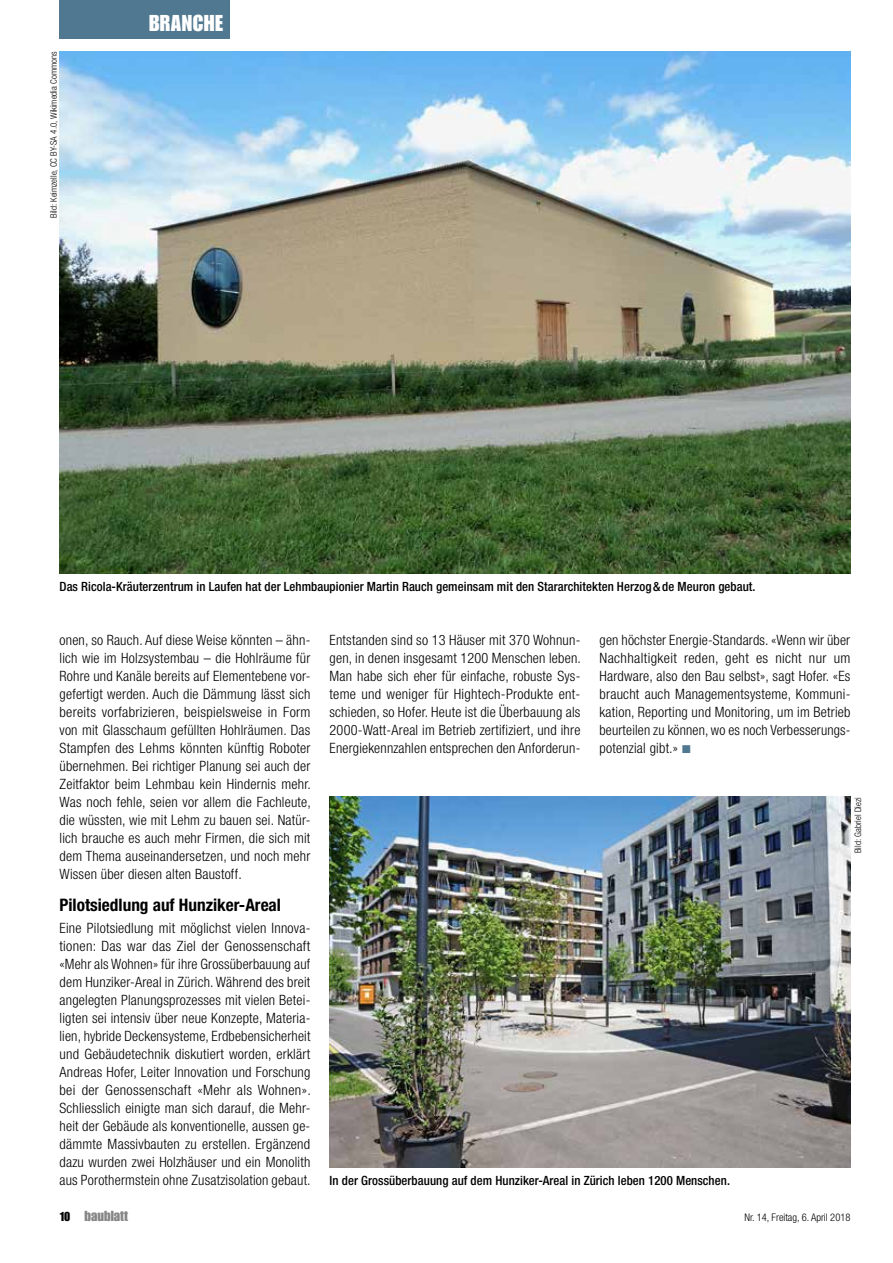
<style>
.page{position:relative;width:893px;height:1263px;background:#fff}
.page>*{position:absolute;margin:0;border:0;box-sizing:border-box;transform-origin:0 0}
.t1{font:22.5px "Impact LT Std";letter-spacing:.025em;color:#fff}
.t2{font:700 condensed 17.25px "Helvetica Neue LT Pro";color:#000}
.t3{font:300 condensed 14.25px/18px "Helvetica Neue LT Pro";letter-spacing:.015em;color:#000;text-align:justify}
.t4{font:14.25px "Impact LT Std";color:#868786}
.t5{font:500 condensed 12.75px "Helvetica Neue LT Pro";letter-spacing:.005em;color:#000}
.t6{font:300 condensed 10.5px "Helvetica Neue LT Pro";color:#000}
.t7{font:300 condensed 9px "Helvetica Neue LT Pro";color:#000}
.s1{color:#507890}
.s2{font-size:12.75px;color:#000}
</style>
<div class="page">
<img style="left:60px;top:51px;width:790px;height:522px">
<img style="left:330px;top:797px;width:520px;height:370px">
<div style="left:60px;top:0;width:170px;height:38px;background:#507890"></div>
<p class="t7" style="left:48px;top:218px;width:168px;rotate:-90deg">Bild: Keimzelle, CC BY-SA 4.0, Wikimedia Commons</p>
<h1 class="t1" style="left:149px;top:10px;width:76px">BRANCHE</h1>
<p class="t5" style="left:60px;top:579px;width:697px">Das Ricola-Kräuterzentrum in Laufen hat der Lehmbaupionier Martin Rauch gemeinsam mit den Stararchitekten Herzog&amp;de Meuron gebaut.</p>
<p class="t3" style="left:60px;top:631px;width:253px">onen, so Rauch. Auf diese Weise könnten – ähn&shy;lich wie im Holzsystembau – die Hohlräume für Rohre und Kanäle bereits auf Elementebene vor&shy;gefertigt werden. Auch die Dämmung lässt sich bereits vorfabrizieren, beispielsweise in Form von mit Glasschaum gefüllten Hohlräumen. Das Stampfen des Lehms könnten künftig Roboter übernehmen. Bei richtiger Planung sei auch der Zeitfaktor beim Lehmbau kein Hindernis mehr.<br>Was noch fehle, seien vor allem die Fachleute, die wüssten, wie mit Lehm zu bauen sei. Natür&shy;lich brauche es auch mehr Firmen, die sich mit dem Thema auseinandersetzen, und noch mehr Wissen über diesen alten Baustoff.</p>
<p class="t2" style="left:60px;top:895px;width:223px">Pilotsiedlung auf Hunziker-Areal</p>
<p class="t3" style="left:60px;top:919px;width:253px">Eine Pilotsiedlung mit möglichst vielen Innova&shy;tionen: Das war das Ziel der Genossenschaft «Mehr als Wohnen» für ihre Grossüberbauung auf dem Hunziker-Areal in Zürich. Während des breit angelegten Planungsprozesses mit vielen Betei&shy;ligten sei intensiv über neue Konzepte, Materia&shy;lien, hybride Deckensysteme, Erdbebensicherheit und Gebäudetechnik diskutiert worden, erklärt Andreas Hofer, Leiter Innovation und Forschung bei der Genossenschaft «Mehr als Wohnen».<br>Schliesslich einigte man sich darauf, die Mehr&shy;heit der Gebäude als konventionelle, aussen ge&shy;dämmte Massivbauten zu erstellen. Ergänzend dazu wurden zwei Holzhäuser und ein Monolith aus Porothermstein ohne Zusatzisolation gebaut.</p>
<p class="t3" style="left:330px;top:631px;width:253px">Entstanden sind so 13 Häuser mit 370 Wohnun&shy;gen, in denen insgesamt 1200 Menschen leben.<br>Man habe sich eher für einfache, robuste Sys&shy;teme und weniger für Hightech-Produkte ent&shy;schieden, so Hofer. Heute ist die Überbauung als 2000-Watt-Areal im Betrieb zertifiziert, und ihre Energiekennzahlen entsprechen den Anforderun-</p>
<p class="t3" style="left:600px;top:631px;width:253px">gen höchster Energie-Standards. «Wenn wir über Nachhaltigkeit reden, geht es nicht nur um Hardware, also den Bau selbst», sagt Hofer. «Es braucht auch Managementsysteme, Kommuni&shy;kation, Reporting und Monitoring, um im Betrieb beurteilen zu können, wo es noch Verbesserungs&shy;potenzial gibt.» <span class="s1">■</span></p>
<p class="t7" style="left:853px;top:853px;width:57px;rotate:-90deg">Bild: Gabriel Diezi</p>
<p class="t5" style="left:330px;top:1173px;width:402px">In der Grossüberbauung auf dem Hunziker-Areal in Zürich leben 1200 Menschen.</p>
<p class="t4" style="left:60px;top:1208px;width:70px"><span class="s2">10</span> baublatt</p>
<p class="t6" style="left:744px;top:1211px;width:107px">Nr. 14, Freitag, 6. April 2018</p>
</div>
